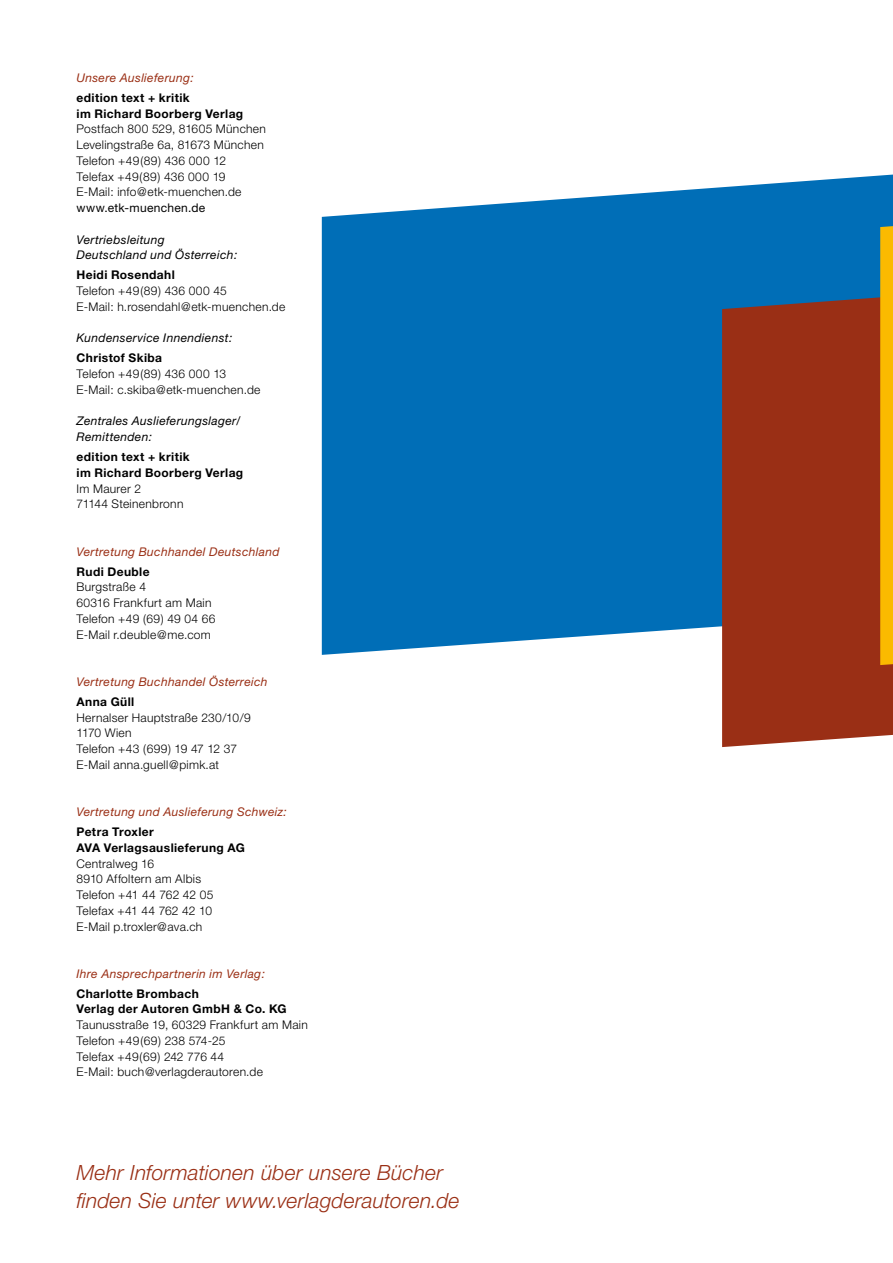
<style>
.page{position:relative;width:893px;height:1263px;background:#fff}
.page>*{position:absolute;margin:0;border:0;box-sizing:border-box;transform-origin:0 0}
.t1{font:italic 300 21px/28px "Helvetica Neue";letter-spacing:.005em;color:#9a2f15}
.t2{font:300 12px/15.8px "Helvetica Neue";letter-spacing:.025em;color:#000}
.t3{font:700 12px/15.8px "Helvetica Neue";letter-spacing:.035em;color:#000}
.t4{font:italic 12px "Helvetica Neue";letter-spacing:.03em;color:#9a2f15}
.t5{font:italic 12px/15.8px "Helvetica Neue";letter-spacing:.03em;color:#000}
.t6{font:12px "Helvetica Neue";letter-spacing:.025em;color:#000}
</style>
<div class="page">
<svg style="left:322px;top:175px;width:571px;height:480px;background:#157abd"></svg>
<div style="left:722px;top:296px;width:171px;height:451px;background:#9a2f15"></div>
<svg style="left:880px;top:226px;width:13px;height:439px;background:#f8b701"></svg>
<p class="t4" style="left:77px;top:70px;width:119px">Unsere Auslieferung:</p>
<p class="t3" style="left:77px;top:89px;width:168px">edition text + kritik<br>im Richard Boorberg Verlag</p>
<p class="t2" style="left:77px;top:121px;width:191px">Postfach 800 529, 81605 München<br>Levelingstraße 6a, 81673 München<br>Telefon +49(89) 436 000 12<br>Telefax +49(89) 436 000 19<br>E-Mail: info@etk-muenchen.de</p>
<p class="t6" style="left:77px;top:201px;width:130px">www.etk-muenchen.de</p>
<p class="t5" style="left:77px;top:231px;width:162px">Vertriebsleitung<br>Deutschland und Österreich:</p>
<p class="t3" style="left:77px;top:267px;width:100px">Heidi Rosendahl</p>
<p class="t2" style="left:77px;top:283px;width:210px">Telefon +49(89) 436 000 45<br>E-Mail: h.rosendahl@etk-muenchen.de</p>
<p class="t5" style="left:77px;top:330px;width:157px">Kundenservice Innendienst:</p>
<p class="t3" style="left:77px;top:350px;width:87px">Christof Skiba</p>
<p class="t2" style="left:77px;top:366px;width:185px">Telefon +49(89) 436 000 13<br>E-Mail: c.skiba@etk-muenchen.de</p>
<p class="t5" style="left:77px;top:413px;width:165px">Zentrales Auslieferungslager/<br>Remittenden:</p>
<p class="t3" style="left:77px;top:449px;width:168px">edition text + kritik<br>im Richard Boorberg Verlag</p>
<p class="t2" style="left:77px;top:480px;width:108px">Im Maurer 2<br>71144 Steinenbronn</p>
<p class="t4" style="left:77px;top:544px;width:205px">Vertretung Buchhandel Deutschland</p>
<p class="t3" style="left:77px;top:563px;width:75px">Rudi Deuble</p>
<p class="t2" style="left:77px;top:579px;width:140px">Burgstraße 4<br>60316 Frankfurt am Main<br>Telefon +49 (69) 49 04 66<br>E-Mail r.deuble@me.com</p>
<p class="t4" style="left:77px;top:674px;width:192px">Vertretung Buchhandel Österreich</p>
<p class="t3" style="left:77px;top:693px;width:59px">Anna Güll</p>
<p class="t2" style="left:77px;top:709px;width:176px">Hernalser Hauptstraße 230/10/9<br>1170 Wien<br>Telefon +43 (699) 19 47 12 37<br>E-Mail anna.guell@pimk.at</p>
<p class="t4" style="left:77px;top:804px;width:212px">Vertretung und Auslieferung Schweiz:</p>
<p class="t3" style="left:77px;top:823px;width:170px">Petra Troxler<br>AVA Verlagsauslieferung AG</p>
<p class="t2" style="left:77px;top:855px;width:138px">Centralweg 16<br>8910 Affoltern am Albis<br>Telefon +41 44 762 42 05<br>Telefax +41 44 762 42 10<br>E-Mail p.troxler@ava.ch</p>
<p class="t4" style="left:77px;top:966px;width:190px">Ihre Ansprechpartnerin im Verlag:</p>
<p class="t3" style="left:77px;top:985px;width:212px">Charlotte Brombach<br>Verlag der Autoren GmbH &amp; Co. KG</p>
<p class="t2" style="left:77px;top:1017px;width:233px">Taunusstraße 19, 60329 Frankfurt am Main<br>Telefon +49(69) 238 574-25<br>Telefax +49(69) 242 776 44<br>E-Mail: buch@verlagderautoren.de</p>
<h1 class="t1" style="left:77px;top:1158px;width:384px">Mehr Informationen über unsere Bücher finden Sie unter www.verlagderautoren.de</h1>
</div>
